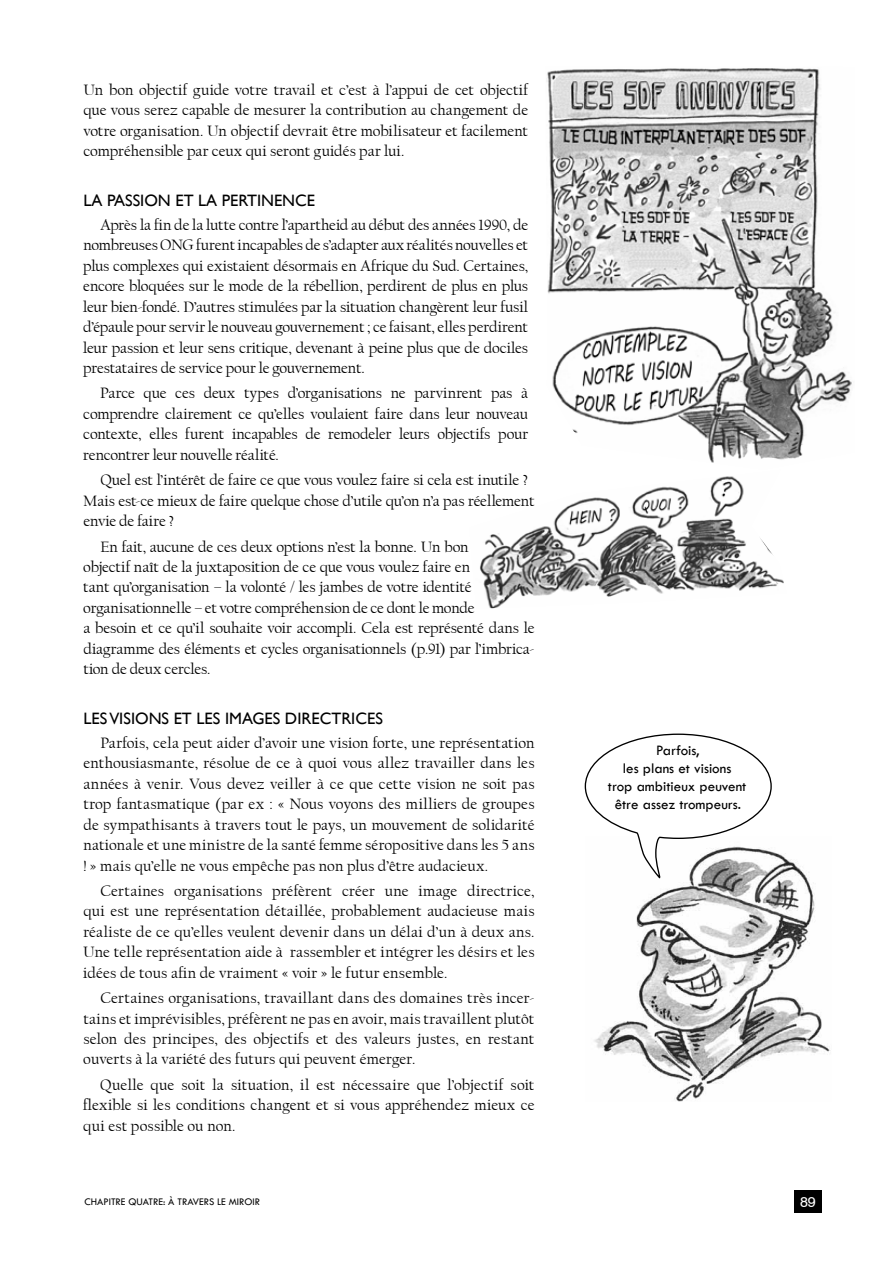
<style>
.page{position:relative;width:893px;height:1263px;background:#fff}
.page>*{position:absolute;margin:0;border:0;box-sizing:border-box;transform-origin:0 0}
.t1{font:16.5px "Gill Sans";color:#000}
.t2{font:15.75px/20.4px "Californian FB";color:#000;text-align:justify}
.t3{font:15px/18px "Tw Cen";color:#000;text-align:center}
.t4{font:14.4px "Swiss 721 BT";color:#fff}
.t5{font:10.5px "Tw Cen";color:#000}
</style>
<div class="page">
<div style="left:794px;top:1191px;width:28px;height:22px;background:#000"></div>
<img style="left:546px;top:68px;width:306px;height:395px">
<img style="left:594px;top:852px;width:237px;height:250px">
<svg style="left:584px;top:733px;width:188px;height:145px"></svg>
<img style="left:480px;top:476px;width:304px;height:133px">
<p class="t2" style="left:83px;top:80px;width:446px">Un bon objectif guide votre travail et c’est à l’appui de cet objectif que vous serez capable de mesurer la contribution au changement de votre organisation. Un objectif devrait être mobilisateur et facilement compréhensible par ceux qui seront guidés par lui.</p>
<p class="t1" style="left:83px;top:190px;width:233px">LA PASSION ET LA PERTINENCE</p>
<p class="t2" style="left:83px;top:215px;width:446px;text-indent:17px">Après la fin de la lutte contre l’apartheid au début des années 1990, de nombreusesONGfurentincapables de s’adapter aux réalités nouvelles et plus complexes qui existaient désormais en Afrique du Sud. Certaines, encore bloquées sur le mode de la rébellion, perdirent de plus en plus leur bien-fondé. D’autres stimulées par la situation changèrent leur fusil d’épaule pour servir le nouveau gouvernement ; ce faisant, elles perdirent leur passion et leur sens critique, devenant à peine plus que de dociles prestataires de service pour le gouvernement.</p>
<p class="t2" style="left:83px;top:383px;width:446px;text-indent:17px">Parce que ces deux types d’organisations ne parvinrent pas à comprendre clairement ce qu’elles voulaient faire dans leur nouveau contexte, elles furent incapables de remodeler leurs objectifs pour rencontrer leur nouvelle réalité.</p>
<p class="t2" style="left:83px;top:470px;width:453px;text-align:left;text-indent:17px">Quel est l’intérêt de faire ce que vous voulez faire si cela est inutile ?<br>Mais est-ce mieux de faire quelque chose d’utile qu’on n’a pas réellement envie de faire ?</p>
<p class="t2" style="left:83px;top:536px;width:453px;text-align:left;text-indent:17px">En fait, aucune de ces deux options n’est la bonne. Un bon<br>objectif naît de la juxtaposition de ce que vous voulez faire en<br>tant qu’organisation – la volonté / les jambes de votre identité organisationnelle – et votre compréhension de ce dont le monde<br>a besoin et ce qu’il souhaite voir accompli. Cela est représenté dans le diagramme des éléments et cycles organisationnels (p.91) par l’imbrica&shy;tion de deux cercles.</p>
<p class="t1" style="left:83px;top:708px;width:301px">LES VISIONS ET LES IMAGES DIRECTRICES</p>
<p class="t2" style="left:83px;top:733px;width:453px;text-indent:17px">Parfois, cela peut aider d’avoir une vision forte, une représentation enthousiasmante, résolue de ce à quoi vous allez travailler dans les années à venir. Vous devez veiller à ce que cette vision ne soit pas trop fantasmatique (par ex : « Nous voyons des milliers de groupes de sympathisants à travers tout le pays, un mouvement de solidarité nationale et une ministre de la santé femme séropositive dans les 5 ans ! » mais qu’elle ne vous empêche pas non plus d’être audacieux.</p>
<p class="t2" style="left:83px;top:881px;width:453px;text-indent:17px">Certaines organisations préfèrent créer une image directrice, qui est une représentation détaillée, probablement audacieuse mais réaliste de ce qu’elles veulent devenir dans un délai d’un à deux ans.<br>Une telle représentation aide à rassembler et intégrer les désirs et les idées de tous afin de vraiment « voir » le futur ensemble.</p>
<p class="t2" style="left:83px;top:988px;width:453px;text-indent:17px">Certaines organisations, travaillant dans des domaines très incer&shy;tains et imprévisibles, préfèrent ne pas en avoir, mais travaillent plutôt selon des principes, des objectifs et des valeurs justes, en restant ouverts à la variété des futurs qui peuvent émerger.</p>
<p class="t2" style="left:83px;top:1075px;width:453px;text-indent:17px">Quelle que soit la situation, il est nécessaire que l’objectif soit flexible si les conditions changent et si vous appréhendez mieux ce qui est possible ou non.</p>
<p class="t3" style="left:608px;top:741px;width:140px">Parfois,<br>les plans et visions<br>trop ambitieux peuvent être assez trompeurs.</p>
<p class="t5" style="left:84px;top:1196px;width:177px">CHAPITRE QUATRE: À TRAVERS LE MIROIR</p>
<p class="t4" style="left:800px;top:1193px;width:17px">89</p>
</div>
